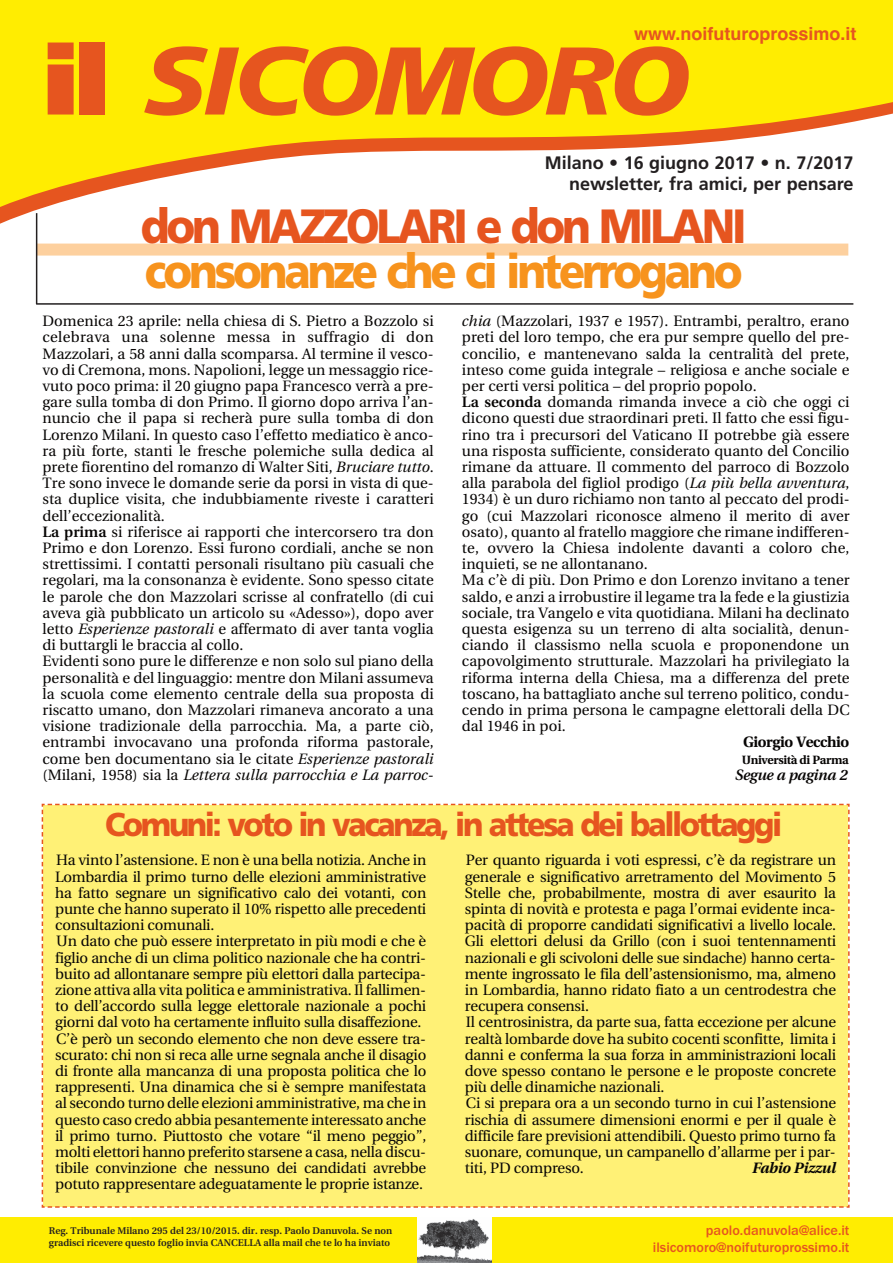
<style>
.page{position:relative;width:893px;height:1263px;background:#fff}
.page>*{position:absolute;margin:0;border:0;box-sizing:border-box;transform-origin:0 0}
.t1{font:italic 900 96px "Frutiger";letter-spacing:-.035em;color:#e6551f;scale:1.07 1}
.t2{font:900 48px "Frutiger";letter-spacing:-.075em;color:#f7931d;scale:.9 1}
.t3{font:900 48px "Frutiger";letter-spacing:-.075em;color:#e6551f;scale:.9 1}
.t4{font:900 33px "Frutiger";letter-spacing:-.08em;color:#e6551f;scale:.92 1}
.t5{font:700 18px/21.6px "Frutiger";color:#231f20;text-align:right}
.t6{font:700 18px "Helvetica";color:#e6551f}
.t7{font:15px/16.2px "Utopia";color:#070504}
.t8{font:700 15px "Utopia";letter-spacing:-.03em;color:#070504}
.t9{font:italic 600 15px "Utopia";letter-spacing:-.015em;color:#070504}
.t10{font:italic 700 15px "Utopia";letter-spacing:-.015em;color:#070504}
.t11{font:500 14.25px/17.1px "Franklin Gothic";color:#e6551f;text-align:right}
.t12{font:700 12px "Utopia";letter-spacing:-.03em;color:#070504}
.t13{font:600 9.75px/11.7px "Utopia";color:#231f20}
.s1{font-style:normal}
.s2{font-style:italic}
.s3{font-weight:600}
</style>
<div class="page">
<div style="left:37px;top:244px;width:811px;height:12px;background:#fdd09e"></div>
<svg style="left:0;top:0;width:893px;height:207px;fill:#ffed01"></svg>
<div style="left:0;top:1217px;width:893px;height:46px;background:#ffed01"></div>
<img style="left:417px;top:1217px;width:74px;height:46px">
<hr style="left:36px;top:213px;width:1px;height:91px;background:#231f20">
<hr style="left:36px;top:303px;width:817px;height:2px;background:#231f20">
<div style="left:41px;top:803px;width:809px;height:405px;background:#fff176"></div>
<p class="t6" style="left:634px;top:23px;width:224px">www.noifuturoprossimo.it</p>
<h1 class="t1" style="left:42px;top:43px;width:606px"><span class="s1">il</span> SICOMORO</h1>
<p class="t5" style="left:545px;top:153px;width:310px">Milano • 16 giugno 2017 • n. 7/2017 newsletter, fra amici, per pensare</p>
<h2 class="t3" style="left:141px;top:207px;width:674px">don MAZZOLARI e don MILANI</h2>
<h2 class="t2" style="left:145px;top:252px;width:665px">consonanze che ci interrogano</h2>
<p class="t7" style="left:43px;top:314px;width:393px">Domenica 23 aprile: nella chiesa di S. Pietro a Bozzolo si celebrava una solenne messa in suffragio di don Mazzolari, a 58 anni dalla scomparsa. Al termine il vesco&shy;vo di Cremona, mons. Napolioni, legge un messaggio rice&shy;vuto poco prima: il 20 giugno papa Francesco verrà a pre&shy;gare sulla tomba di don Primo. Il giorno dopo arriva l’an&shy;nuncio che il papa si recherà pure sulla tomba di don Lorenzo Milani. In questo caso l’effetto mediatico è anco&shy;ra più forte, stanti le fresche polemiche sulla dedica al prete fiorentino del romanzo di Walter Siti, <span class="s2">Bruciare tutto</span>.<br>Tre sono invece le domande serie da porsi in vista di que&shy;sta duplice visita, che indubbiamente riveste i caratteri dell’eccezionalità.<br><span class="s3">La prima</span> si riferisce ai rapporti che intercorsero tra don Primo e don Lorenzo. Essi furono cordiali, anche se non strettissimi. I contatti personali risultano più casuali che regolari, ma la consonanza è evidente. Sono spesso citate le parole che don Mazzolari scrisse al confratello (di cui aveva già pubblicato un articolo su «Adesso»), dopo aver letto <span class="s2">Esperienze pastorali</span> e affermato di aver tanta voglia di buttargli le braccia al collo.<br>Evidenti sono pure le differenze e non solo sul piano della personalità e del linguaggio: mentre don Milani assumeva la scuola come elemento centrale della sua proposta di riscatto umano, don Mazzolari rimaneva ancorato a una visione tradizionale della parrocchia. Ma, a parte ciò, entrambi invocavano una profonda riforma pastorale, come ben documentano sia le citate <span class="s2">Esperienze pastorali </span>(Milani, 1958) sia la <span class="s2">Lettera sulla parrocchia e La parroc-</span></p>
<p class="t7" style="left:462px;top:314px;width:389px"><span class="s2">chia</span> (Mazzolari, 1937 e 1957). Entrambi, peraltro, erano preti del loro tempo, che era pur sempre quello del pre&shy;concilio, e mantenevano salda la centralità del prete, inteso come guida integrale – religiosa e anche sociale e per certi versi politica – del proprio popolo.<br><span class="s3">La seconda</span> domanda rimanda invece a ciò che oggi ci dicono questi due straordinari preti. Il fatto che essi figu&shy;rino tra i precursori del Vaticano II potrebbe già essere una risposta sufficiente, considerato quanto del Concilio rimane da attuare. Il commento del parroco di Bozzolo alla parabola del figliol prodigo (<span class="s2">La più bella avventura</span>, 1934) è un duro richiamo non tanto al peccato del prodi&shy;go (cui Mazzolari riconosce almeno il merito di aver osato), quanto al fratello maggiore che rimane indifferen&shy;te, ovvero la Chiesa indolente davanti a coloro che, inquieti, se ne allontanano.<br>Ma c’è di più. Don Primo e don Lorenzo invitano a tener saldo, e anzi a irrobustire il legame tra la fede e la giustizia sociale, tra Vangelo e vita quotidiana. Milani ha declinato questa esigenza su un terreno di alta socialità, denun&shy;ciando il classismo nella scuola e proponendone un capovolgimento strutturale. Mazzolari ha privilegiato la riforma interna della Chiesa, ma a differenza del prete toscano, ha battagliato anche sul terreno politico, condu&shy;cendo in prima persona le campagne elettorali della DC dal 1946 in poi.</p>
<p class="t8" style="left:743px;top:736px;width:108px">Giorgio Vecchio</p>
<p class="t12" style="left:742px;top:755px;width:108px">Università di Parma</p>
<p class="t9" style="left:735px;top:769px;width:114px">Segue a pagina 2</p>
<h3 class="t4" style="left:105px;top:811px;width:738px">Comuni: voto in vacanza, in attesa dei ballottaggi</h3>
<p class="t7" style="left:55px;top:853px;width:373px">Ha vinto l’astensione. E non è una bella notizia. Anche in Lombardia il primo turno delle elezioni amministrative ha fatto segnare un significativo calo dei votanti, con punte che hanno superato il 10% rispetto alle precedenti consultazioni comunali.<br>Un dato che può essere interpretato in più modi e che è figlio anche di un clima politico nazionale che ha contri&shy;buito ad allontanare sempre più elettori dalla partecipa&shy;zione attiva alla vita politica e amministrativa. Il fallimen&shy;to dell’accordo sulla legge elettorale nazionale a pochi giorni dal voto ha certamente influito sulla disaffezione.<br>C’è però un secondo elemento che non deve essere tra&shy;scurato: chi non si reca alle urne segnala anche il disagio di fronte alla mancanza di una proposta politica che lo rappresenti. Una dinamica che si è sempre manifestata al secondo turno delle elezioni amministrative, ma che in questo caso credo abbia pesantemente interessato anche il primo turno. Piuttosto che votare “il meno peggio”, molti elettori hanno preferito starsene a casa, nella discu&shy;tibile convinzione che nessuno dei candidati avrebbe potuto rappresentare adeguatamente le proprie istanze.</p>
<p class="t7" style="left:465px;top:853px;width:373px">Per quanto riguarda i voti espressi, c’è da registrare un generale e significativo arretramento del Movimento 5<br>Stelle che, probabilmente, mostra di aver esaurito la spinta di novità e protesta e paga l’ormai evidente inca&shy;pacità di proporre candidati significativi a livello locale.<br>Gli elettori delusi da Grillo (con i suoi tentennamenti nazionali e gli scivoloni delle sue sindache) hanno certa&shy;mente ingrossato le fila dell’astensionismo, ma, almeno in Lombardia, hanno ridato fiato a un centrodestra che recupera consensi.<br>Il centrosinistra, da parte sua, fatta eccezione per alcune realtà lombarde dove ha subito cocenti sconfitte, limita i danni e conferma la sua forza in amministrazioni locali dove spesso contano le persone e le proposte concrete più delle dinamiche nazionali.<br>Ci si prepara ora a un secondo turno in cui l’astensione rischia di assumere dimensioni enormi e per il quale è difficile fare previsioni attendibili. Questo primo turno fa suonare, comunque, un campanello d’allarme per i par&shy;titi, PD compreso.</p>
<p class="t10" style="left:752px;top:1162px;width:86px">Fabio Pizzul</p>
<p class="t13" style="left:49px;top:1226px;width:345px">Reg. Tribunale Milano 295 del 23/10/2015. dir. resp. Paolo Danuvola. Se non gradisci ricevere questo foglio invia CANCELLA alla mail che te lo ha inviato</p>
<p class="t11" style="left:653px;top:1221px;width:198px">paolo.danuvola@alice.it ilsicomoro@noifuturoprossimo.it</p>
</div>
